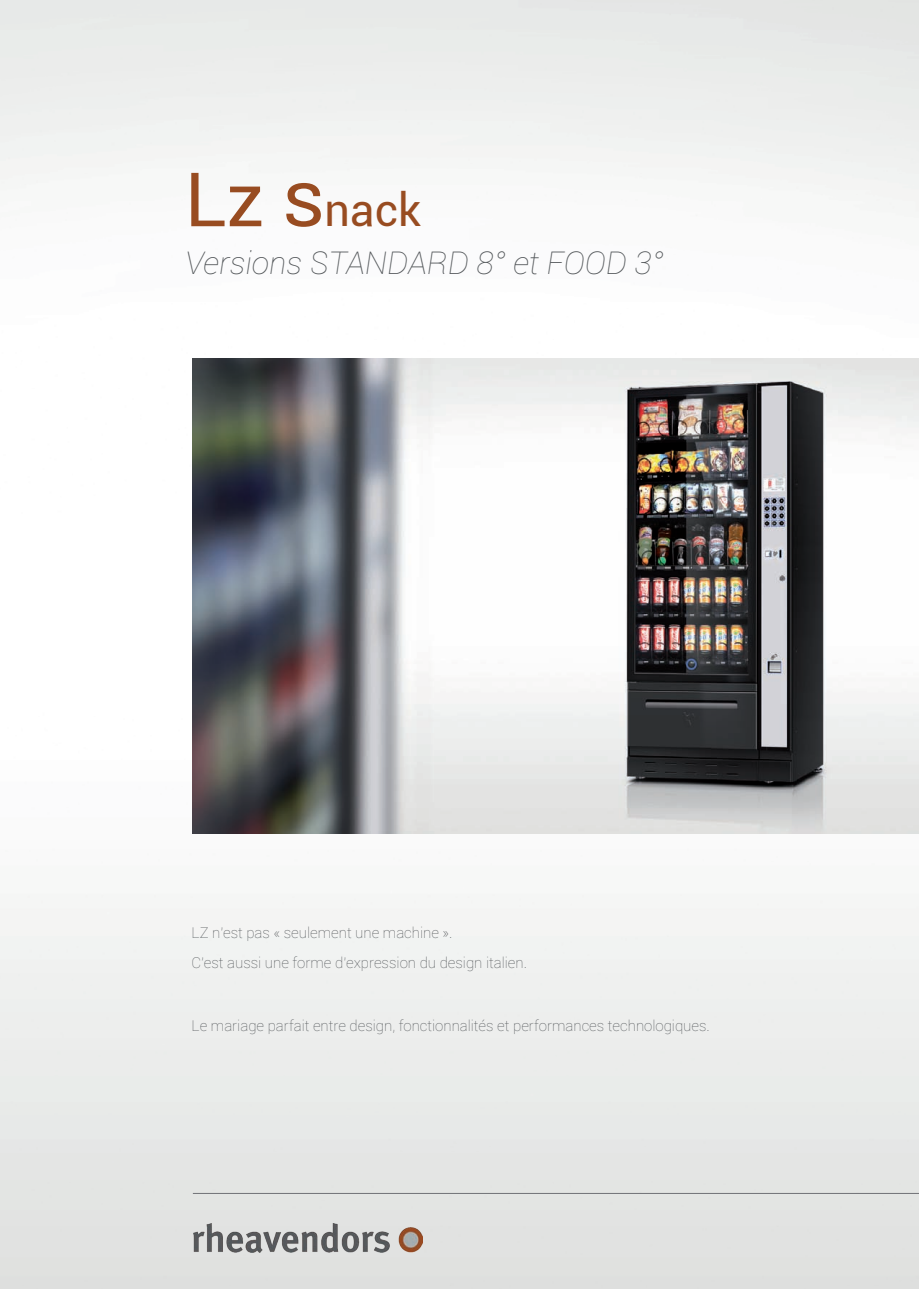
<style>
.page{position:relative;width:919px;height:1289px;background:#fff}
.page>*{position:absolute;margin:0;border:0;box-sizing:border-box;transform-origin:0 0}
.t1{font:45px "Roboto";color:#984c21}
.t2{font:italic 100 31.5px "Roboto";color:#525659}
.t3{font:100 15px/30px "Roboto";color:#525659}
.s1{font-size:75px}
</style>
<div class="page">
<img style="left:0;top:0;width:918px;height:1288px">
<img style="left:192px;top:358px;width:726px;height:475px">
<hr style="left:193px;top:1192px;width:725px;height:1px;background:#707277">
<img style="left:193px;top:1223px;width:230px;height:29px">
<h1 class="t1" style="left:185px;top:179px;width:238px"><span class="s1">Lz S</span>nack</h1>
<h2 class="t2" style="left:185px;top:241px;width:480px">Versions STANDARD 8° et FOOD 3°</h2>
<p class="t3" style="left:191px;top:916px;width:337px">LZ n’est pas « seulement une machine ».<br>C’est aussi une forme d’expression du design italien.</p>
<p class="t3" style="left:191px;top:1009px;width:520px">Le mariage parfait entre design, fonctionnalités et performances technologiques.</p>
</div>
